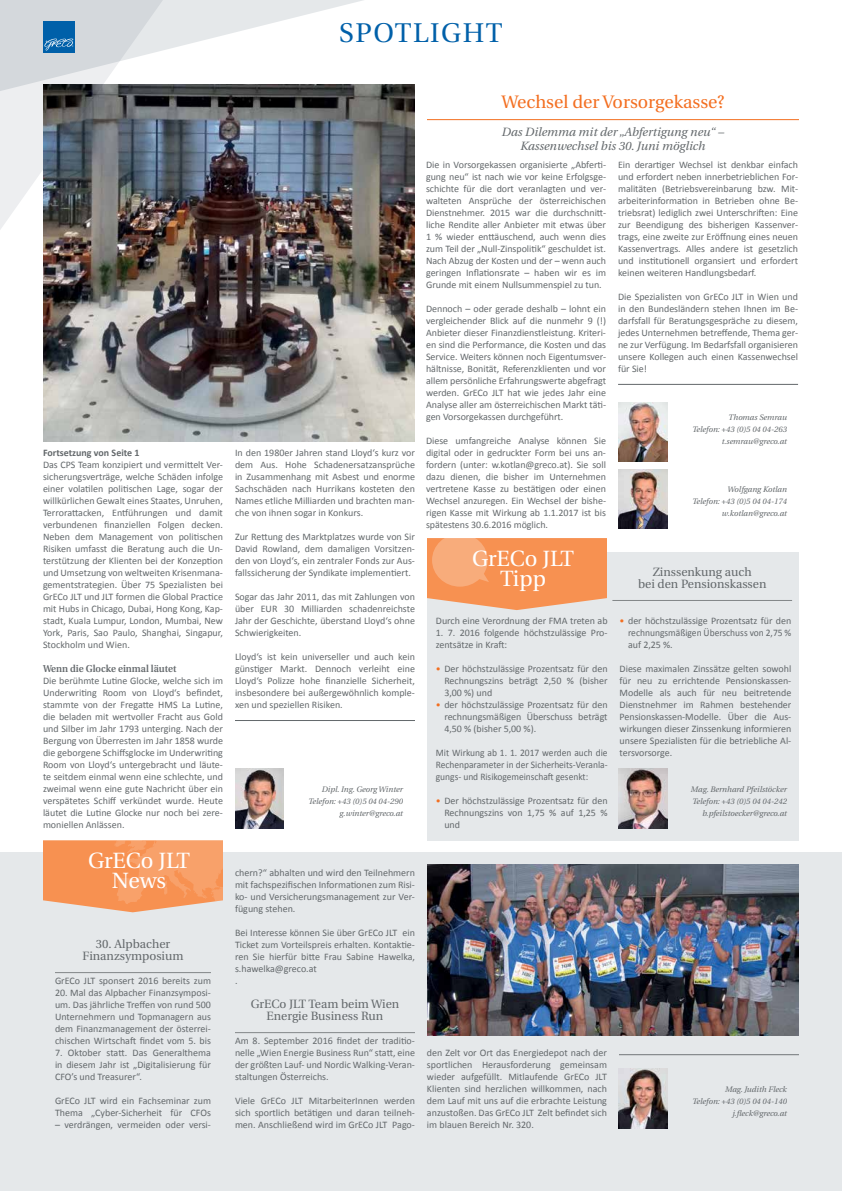
<style>
.page{position:relative;width:842px;height:1191px;background:#fff}
.page>*{position:absolute;margin:0;border:0;box-sizing:border-box;transform-origin:0 0}
.t1{font:27px "Utopia";letter-spacing:.06em;color:#0060a9}
.t2{font:22px/20px "Utopia";color:#fff;text-align:center}
.t3{font:18px "Utopia";color:#f36f21}
.t4{font:12px/12px "Utopia";color:#63686b;text-align:center}
.t5{font:italic 12px/14px "Utopia";color:#63686b;text-align:center}
.t6{font:10px/12px "Calibri";letter-spacing:-.005em;color:#63686b;text-align:justify}
.t7{font:10px/12px "Calibri";letter-spacing:-.005em;color:#63686b;text-align:justify;scale:.95 1}
.t8{font:600 10px "Utopia";color:#63686b;scale:.95 1}
.t9{font:700 10px "Calibri";color:#63686b}
.t10{font:italic 8px/12px "Utopia";color:#63686b;text-align:right}
.s1{color:#f36f21}
</style>
<div class="page">
<img style="left:43px;top:84px;width:372px;height:357px">
<img style="left:0;top:91px;width:193px;height:152px">
<img style="left:619px;top:402px;width:48px;height:60px">
<img style="left:619px;top:469px;width:48px;height:60px">
<div style="left:0;top:852px;width:842px;height:339px;background:#e5e8ea"></div>
<div style="left:427px;top:552px;width:372px;height:288px;background:#e5e8ea"></div>
<svg style="left:43px;top:840px;width:180px;height:72px;background:#f59d66"></svg>
<img style="left:619px;top:1068px;width:48px;height:60px">
<hr style="left:55px;top:972px;width:156px;height:1px;background:#828688">
<hr style="left:235px;top:1032px;width:180px;height:1px;background:#828688">
<hr style="left:619px;top:1054px;width:180px;height:1px;background:#63686b">
<hr style="left:427px;top:119px;width:372px;height:1px;background:#f36f21">
<hr style="left:612px;top:600px;width:180px;height:1px;background:#828688">
<hr style="left:618px;top:384px;width:180px;height:1px;background:#63686b">
<svg style="left:427px;top:538px;width:180px;height:72px;background:#f59c65"></svg>
<img style="left:427px;top:864px;width:372px;height:171px">
<img style="left:619px;top:768px;width:48px;height:60px">
<img style="left:235px;top:768px;width:48px;height:60px">
<hr style="left:235px;top:720px;width:180px;height:1px;background:#63686b">
<svg style="left:0;top:0;width:365px;height:91px"></svg>
<h1 class="t1" style="left:339px;top:18px;width:165px">SPOTLIGHT</h1>
<p class="t9" style="left:43px;top:446px;width:98px">Fortsetzung von Seite 1</p>
<p class="t6" style="left:43px;top:458px;width:181px">Das CPS Team konzipiert und vermittelt Ver&shy;sicherungsverträge, welche Schäden infolge einer volatilen politischen Lage, sogar der willkürlichen Gewalt eines Staates, Unruhen, Terrorattacken, Entführungen und damit verbundenen finanziellen Folgen decken.<br>Neben dem Management von politischen Risiken umfasst die Beratung auch die Un&shy;terstützung der Klienten bei der Konzeption und Umsetzung von weltweiten Krisenmana&shy;gementstrategien. Über 75 Spezialisten bei GrECo JLT und JLT formen die Global Practice mit Hubs in Chicago, Dubai, Hong Kong, Kap&shy;stadt, Kuala Lumpur, London, Mumbai, New York, Paris, Sao Paulo, Shanghai, Singapur, Stockholm und Wien.</p>
<p class="t8" style="left:43px;top:663px;width:142px">Wenn die Glocke einmal läutet</p>
<p class="t6" style="left:43px;top:674px;width:181px">Die berühmte Lutine Glocke, welche sich im Underwriting Room von Lloyd‘s befindet, stammte von der Fregatte HMS La Lutine, die beladen mit wertvoller Fracht aus Gold und Silber im Jahr 1793 unterging. Nach der Bergung von Überresten im Jahr 1858 wurde die geborgene Schiffsglocke im Underwriting Room von Lloyd‘s untergebracht und läute&shy;te seitdem einmal wenn eine schlechte, und zweimal wenn eine gute Nachricht über ein verspätetes Schiff verkündet wurde. Heute läutet die Lutine Glocke nur noch bei zere&shy;moniellen Anlässen.</p>
<h2 class="t2" style="left:88px;top:851px;width:104px">GrECo JLT<br>News</h2>
<p class="t4" style="left:83px;top:938px;width:102px">30. Alpbacher<br>Finanzsymposium</p>
<p class="t6" style="left:55px;top:974px;width:157px">GrECo JLT sponsert 2016 bereits zum</p>
<p class="t6" style="left:55px;top:986px;width:157px">20. Mal das Alpbacher Finanzsymposi&shy;um. Das jährliche Treffen von rund 500<br>Unternehmern und Topmanagern aus dem Finanzmanagement der österrei&shy;chischen Wirtschaft findet vom 5. bis</p>
<p class="t6" style="left:55px;top:1046px;width:157px">7. Oktober statt. Das Generalthema in diesem Jahr ist „Digitalisierung für CFO’s und Treasurer“.</p>
<p class="t6" style="left:55px;top:1094px;width:157px">GrECo JLT wird ein Fachseminar zum<br>Thema „Cyber-Sicherheit für CFOs</p>
<p class="t6" style="left:55px;top:1118px;width:157px">– verdrängen, vermeiden oder versi-</p>
<p class="t6" style="left:235px;top:446px;width:181px">In den 1980er Jahren stand Lloyd‘s kurz vor dem Aus. Hohe Schadenersatzansprüche in Zusammenhang mit Asbest und enorme Sachschäden nach Hurrikans kosteten den Names etliche Milliarden und brachten man&shy;che von ihnen sogar in Konkurs.</p>
<p class="t6" style="left:235px;top:530px;width:181px">Zur Rettung des Marktplatzes wurde von Sir David Rowland, dem damaligen Vorsitzen&shy;den von Lloyd‘s, ein zentraler Fonds zur Aus&shy;fallssicherung der Syndikate implementiert.</p>
<p class="t6" style="left:235px;top:590px;width:181px">Sogar das Jahr 2011, das mit Zahlungen von über EUR 30 Milliarden schadenreichste Jahr der Geschichte, überstand Lloyd‘s ohne Schwierigkeiten.</p>
<p class="t6" style="left:235px;top:650px;width:181px">Lloyd‘s ist kein universeller und auch kein günstiger Markt. Dennoch verleiht eine Lloyd‘s Polizze hohe finanzielle Sicherheit, insbesondere bei außergewöhnlich komple&shy;xen und speziellen Risiken.</p>
<p class="t10" style="left:308px;top:783px;width:96px">Dipl. Ing. Georg Winter<br>Telefon: +43 (0)5 04 04-290 g.winter@greco.at</p>
<h3 class="t3" style="left:501px;top:92px;width:225px">Wechsel der Vorsorgekasse?</h3>
<p class="t5" style="left:502px;top:125px;width:224px">Das Dilemma mit der „Abfertigung neu“ –<br>Kassenwechsel bis 30. Juni möglich</p>
<p class="t6" style="left:426px;top:158px;width:181px">Die in Vorsorgekassen organisierte „Abferti&shy;gung neu“ ist nach wie vor keine Erfolgsge&shy;schichte für die dort veranlagten und ver&shy;walteten Ansprüche der österreichischen Dienstnehmer. 2015 war die durchschnitt&shy;liche Rendite aller Anbieter mit etwas über 1 % wieder enttäuschend, auch wenn dies zum Teil der „Null-Zinspolitik“ geschuldet ist.<br>Nach Abzug der Kosten und der – wenn auch geringen Inflationsrate – haben wir es im Grunde mit einem Nullsummenspiel zu tun.</p>
<p class="t6" style="left:426px;top:302px;width:181px">Dennoch – oder gerade deshalb – lohnt ein vergleichender Blick auf die nunmehr 9 (!)<br>Anbieter dieser Finanzdienstleistung. Kriteri&shy;en sind die Performance, die Kosten und das Service. Weiters können noch Eigentumsver&shy;hältnisse, Bonität, Referenzklienten und vor allem persönliche Erfahrungswerte abgefragt werden. GrECo JLT hat wie jedes Jahr eine Analyse aller am österreichischen Markt täti&shy;gen Vorsorgekassen durchgeführt.</p>
<p class="t6" style="left:426px;top:434px;width:181px">Diese umfangreiche Analyse können Sie digital oder in gedruckter Form bei uns an&shy;fordern (unter: w.kotlan@greco.at). Sie soll dazu dienen, die bisher im Unternehmen vertretene Kasse zu bestätigen oder einen Wechsel anzuregen. Ein Wechsel der bishe&shy;rigen Kasse mit Wirkung ab 1.1.2017 ist bis spätestens 30.6.2016 möglich.</p>
<p class="t6" style="left:618px;top:158px;width:181px">Ein derartiger Wechsel ist denkbar einfach und erfordert neben innerbetrieblichen For&shy;malitäten (Betriebsvereinbarung bzw. Mit&shy;arbeiterinformation in Betrieben ohne Be&shy;triebsrat) lediglich zwei Unterschriften: Eine zur Beendigung des bisherigen Kassenver&shy;trags, eine zweite zur Eröffnung eines neuen Kassenvertrags. Alles andere ist gesetzlich und institutionell organsiert und erfordert keinen weiteren Handlungsbedarf.</p>
<p class="t6" style="left:618px;top:290px;width:181px">Die Spezialisten von GrECo JLT in Wien und in den Bundesländern stehen Ihnen im Be&shy;darfsfall für Beratungsgespräche zu diesem, jedes Unternehmen betreffende, Thema ger&shy;ne zur Verfügung. Im Bedarfsfall organisieren unsere Kollegen auch einen Kassenwechsel für Sie!</p>
<p class="t10" style="left:692px;top:411px;width:96px">Thomas Semrau<br>Telefon: +43 (0)5 04 04-263 t.semrau@greco.at</p>
<p class="t10" style="left:692px;top:483px;width:96px">Wolfgang Kotlan<br>Telefon: +43 (0)5 04 04-174 w.kotlan@greco.at</p>
<h2 class="t2" style="left:472px;top:549px;width:104px">GrECo JLT<br>Tipp</h2>
<p class="t6" style="left:436px;top:614px;width:173px">Durch eine Verordnung der FMA treten ab</p>
<p class="t6" style="left:436px;top:626px;width:173px">1. 7. 2016 folgende höchstzulässige Pro&shy;zentsätze in Kraft:</p>
<p class="t6" style="left:444px;top:662px;width:165px;text-indent:-8px"><span class="s1">•</span> Der höchstzulässige Prozentsatz für den Rechnungszins beträgt 2,50 % (bisher 3,00 %) und</p>
<p class="t6" style="left:444px;top:698px;width:165px;text-indent:-8px"><span class="s1">•</span> der höchstzulässige Prozentsatz für den rechnungsmäßigen Überschuss beträgt 4,50 % (bisher 5,00 %).</p>
<p class="t7" style="left:436px;top:746px;width:182px">Mit Wirkung ab 1. 1. 2017 werden auch die Rechenparameter in der Sicherheits-Veranla&shy;gungs- und Risikogemeinschaft gesenkt:</p>
<p class="t6" style="left:444px;top:794px;width:165px;text-indent:-8px"><span class="s1">•</span> Der höchstzulässige Prozentsatz für den Rechnungszins von 1,75 % auf 1,25 % und</p>
<p class="t4" style="left:638px;top:566px;width:130px">Zinssenkung auch<br>bei den Pensionskassen</p>
<p class="t6" style="left:628px;top:614px;width:165px;text-indent:-9px"><span class="s1">•</span> der höchstzulässige Prozentsatz für den rechnungsmäßigen Überschuss von 2,75 % auf 2,25 %.</p>
<p class="t6" style="left:620px;top:662px;width:173px">Diese maximalen Zinssätze gelten sowohl für neu zu errichtende Pensionskassen-Modelle als auch für neu beitretende Dienstnehmer im Rahmen bestehender Pensionskassen-Modelle. Über die Aus&shy;wirkungen dieser Zinssenkung informieren unsere Spezialisten für die betriebliche Al&shy;tersvorsorge.</p>
<p class="t10" style="left:691px;top:783px;width:98px">Mag. Bernhard Pfeilstöcker<br>Telefon: +43 (0)5 04 04-242 b.pfeilstoecker@greco.at</p>
<p class="t6" style="left:235px;top:866px;width:181px">chern?“ abhalten und wird den Teilnehmern mit fachspezifischen Informationen zum Risi&shy;ko- und Versicherungsmanagement zur Ver&shy;fügung stehen.</p>
<p class="t6" style="left:235px;top:926px;width:181px;text-align:left">Bei Interesse können Sie über GrECo JLT ein<br>Ticket zum Vorteilspreis erhalten. Kontaktie&shy;ren Sie hierfür bitte Frau Sabine Hawelka, s.hawelka@greco.at<br>.</p>
<p class="t4" style="left:251px;top:998px;width:150px">GrECo JLT Team beim Wien<br>Energie Business Run</p>
<p class="t6" style="left:235px;top:1034px;width:181px">Am 8. September 2016 findet der traditio&shy;nelle „Wien Energie Business Run“ statt, eine der größten Lauf- und Nordic Walking-Veran&shy;staltungen Österreichs.</p>
<p class="t6" style="left:235px;top:1094px;width:181px">Viele GrECo JLT MitarbeiterInnen werden sich sportlich betätigen und daran teilneh&shy;men. Anschließend wird im GrECo JLT Pago-</p>
<p class="t6" style="left:427px;top:1046px;width:181px">den Zelt vor Ort das Energiedepot nach der sportlichen Herausforderung gemeinsam wieder aufgefüllt. Mitlaufende GrECo JLT Klienten sind herzlichen willkommen, nach dem Lauf mit uns auf die erbrachte Leistung anzustoßen. Das GrECo JLT Zelt befindet sich im blauen Bereich Nr. 320.</p>
<p class="t10" style="left:692px;top:1083px;width:96px">Mag. Judith Fleck<br>Telefon: +43 (0)5 04 04-140 j.fleck@greco.at</p>
</div>
